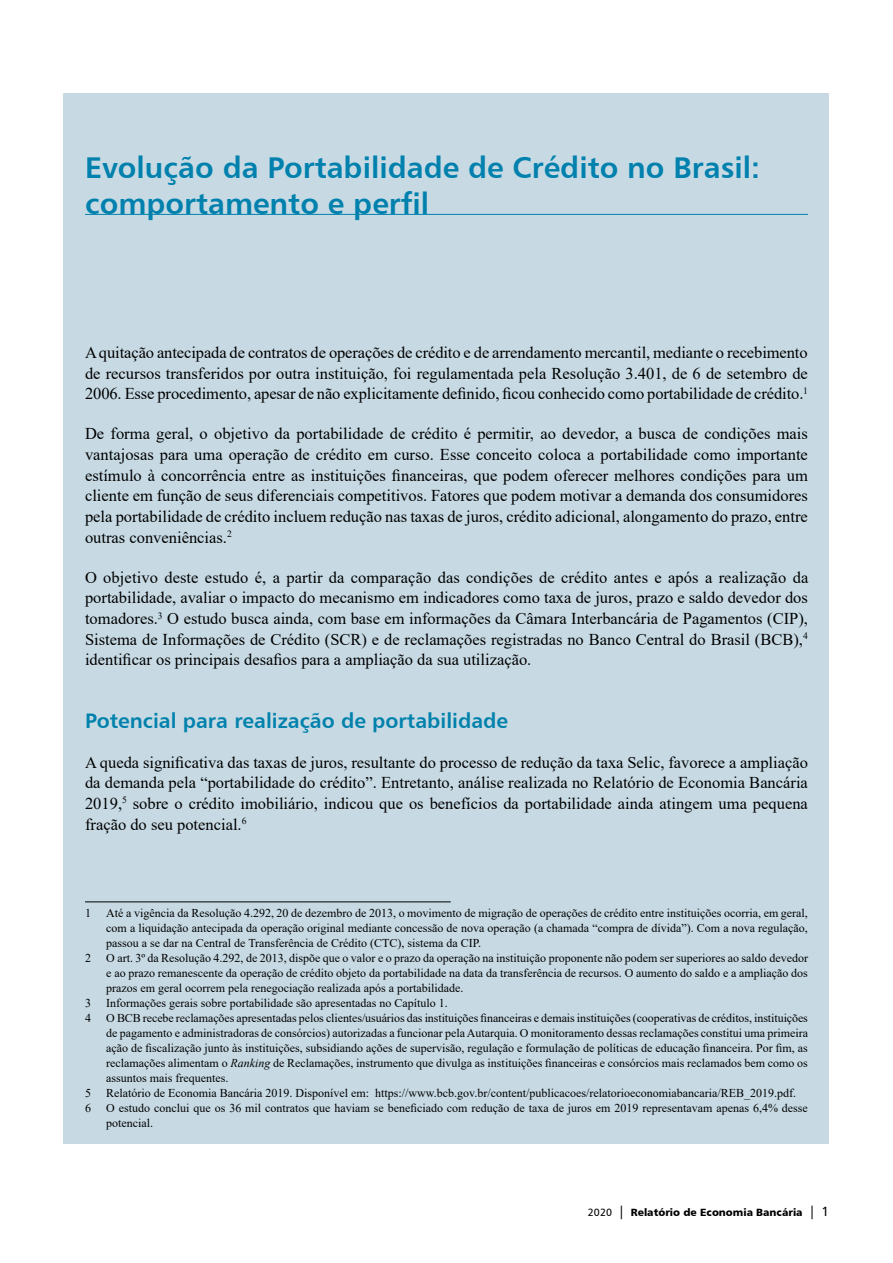
<style>
.page{position:relative;width:893px;height:1263px;background:#fff}
.page>*{position:absolute;margin:0;border:0;box-sizing:border-box;transform-origin:0 0}
.t1{font:30px/36px "Humanist 777 BT Bold B";color:#0081ad}
.t2{font:21px "Humanist 777 BT Bold B";color:#0081ac}
.t3{font:16.5px/20.7px "Times New Roman";color:#000;text-align:justify}
.t4{font:12px/15px "Times New Roman";color:#000;text-align:justify}
.t5{font:10.5px "Humanist 777 BT Black B";color:#000}
.s1{font-style:italic}
.s2{font-family:"Humanist 777 BT Roman B"}
.s3{font-family:"Humanist 777 BT Roman B";font-size:13.5px}
</style>
<div class="page">
<div style="left:64px;top:94px;width:765px;height:1050px;background:#c7dae4"></div>
<hr style="left:85px;top:214px;width:723px;height:1px;background:#0081ad">
<hr style="left:85px;top:901px;width:366px;height:1px;background:#000">
<h1 class="t1" style="left:85px;top:149px;width:676px">Evolução da Portabilidade de Crédito no Brasil: comportamento e perfil</h1>
<p class="t3" style="left:85px;top:342px;width:724px">A quitação antecipada de contratos de operações de crédito e de arrendamento mercantil, mediante o recebimento de recursos transferidos por outra instituição, foi regulamentada pela Resolução 3.401, de 6 de setembro de 2006. Esse procedimento, apesar de não explicitamente definido, ficou conhecido como portabilidade de crédito.<sup>1</sup></p>
<p class="t3" style="left:85px;top:423px;width:724px">De forma geral, o objetivo da portabilidade de crédito é permitir, ao devedor, a busca de condições mais vantajosas para uma operação de crédito em curso. Esse conceito coloca a portabilidade como importante estímulo à concorrência entre as instituições financeiras, que podem oferecer melhores condições para um cliente em função de seus diferenciais competitivos. Fatores que podem motivar a demanda dos consumidores pela portabilidade de crédito incluem redução nas taxas de juros, crédito adicional, alongamento do prazo, entre outras conveniências.<sup>2</sup></p>
<p class="t3" style="left:85px;top:566px;width:725px">O objetivo deste estudo é, a partir da comparação das condições de crédito antes e após a realização da portabilidade, avaliar o impacto do mecanismo em indicadores como taxa de juros, prazo e saldo devedor dos tomadores.<sup>3</sup> O estudo busca ainda, com base em informações da Câmara Interbancária de Pagamentos (CIP), Sistema de Informações de Crédito (SCR) e de reclamações registradas no Banco Central do Brasil (BCB),<sup>4 </sup>identificar os principais desafios para a ampliação da sua utilização.</p>
<p class="t2" style="left:85px;top:707px;width:425px">Potencial para realização de portabilidade</p>
<p class="t3" style="left:85px;top:751px;width:724px">A queda significativa das taxas de juros, resultante do processo de redução da taxa Selic, favorece a ampliação da demanda pela “portabilidade do crédito”. Entretanto, análise realizada no Relatório de Economia Bancária 2019,<sup>5</sup> sobre o crédito imobiliário, indicou que os benefícios da portabilidade ainda atingem uma pequena fração do seu potencial.<sup>6</sup></p>
<p class="t4" style="left:85px;top:905px;width:7px">1</p>
<p class="t4" style="left:106px;top:905px;width:703px">Até a vigência da Resolução 4.292, 20 de dezembro de 2013, o movimento de migração de operações de crédito entre instituições ocorria, em geral, com a liquidação antecipada da operação original mediante concessão de nova operação (a chamada “compra de dívida”). Com a nova regulação, passou a se dar na Central de Transferência de Crédito (CTC), sistema da CIP.</p>
<p class="t4" style="left:85px;top:950px;width:7px">2</p>
<p class="t4" style="left:106px;top:950px;width:703px">O art. 3º da Resolução 4.292, de 2013, dispõe que o valor e o prazo da operação na instituição proponente não podem ser superiores ao saldo devedor e ao prazo remanescente da operação de crédito objeto da portabilidade na data da transferência de recursos. O aumento do saldo e a ampliação dos prazos em geral ocorrem pela renegociação realizada após a portabilidade.</p>
<p class="t4" style="left:85px;top:995px;width:7px">3</p>
<p class="t4" style="left:106px;top:995px;width:343px">Informações gerais sobre portabilidade são apresentadas no Capítulo 1.</p>
<p class="t4" style="left:85px;top:1010px;width:7px">4</p>
<p class="t4" style="left:106px;top:1010px;width:703px">O BCB recebe reclamações apresentadas pelos clientes/usuários das instituições financeiras e demais instituições (cooperativas de créditos, instituições de pagamento e administradoras de consórcios) autorizadas a funcionar pela Autarquia. O monitoramento dessas reclamações constitui uma primeira ação de fiscalização junto às instituições, subsidiando ações de supervisão, regulação e formulação de políticas de educação financeira. Por fim, as reclamações alimentam o <span class="s1">Ranking</span> de Reclamações, instrumento que divulga as instituições financeiras e consórcios mais reclamados bem como os assuntos mais frequentes.</p>
<p class="t4" style="left:85px;top:1085px;width:7px">5</p>
<p class="t4" style="left:106px;top:1085px;width:691px">Relatório de Economia Bancária 2019. Disponível em: https://www.bcb.gov.br/content/publicacoes/relatorioeconomiabancaria/REB_2019.pdf.</p>
<p class="t4" style="left:85px;top:1100px;width:7px">6</p>
<p class="t4" style="left:106px;top:1100px;width:703px">O estudo conclui que os 36 mil contratos que haviam se beneficiado com redução de taxa de juros em 2019 representavam apenas 6,4% desse potencial.</p>
<p class="t5" style="left:588px;top:1205px;width:243px"><span class="s2">2020</span> <span class="s3">|</span> Relatório de Economia Bancária <span class="s3">| 1</span></p>
</div>
